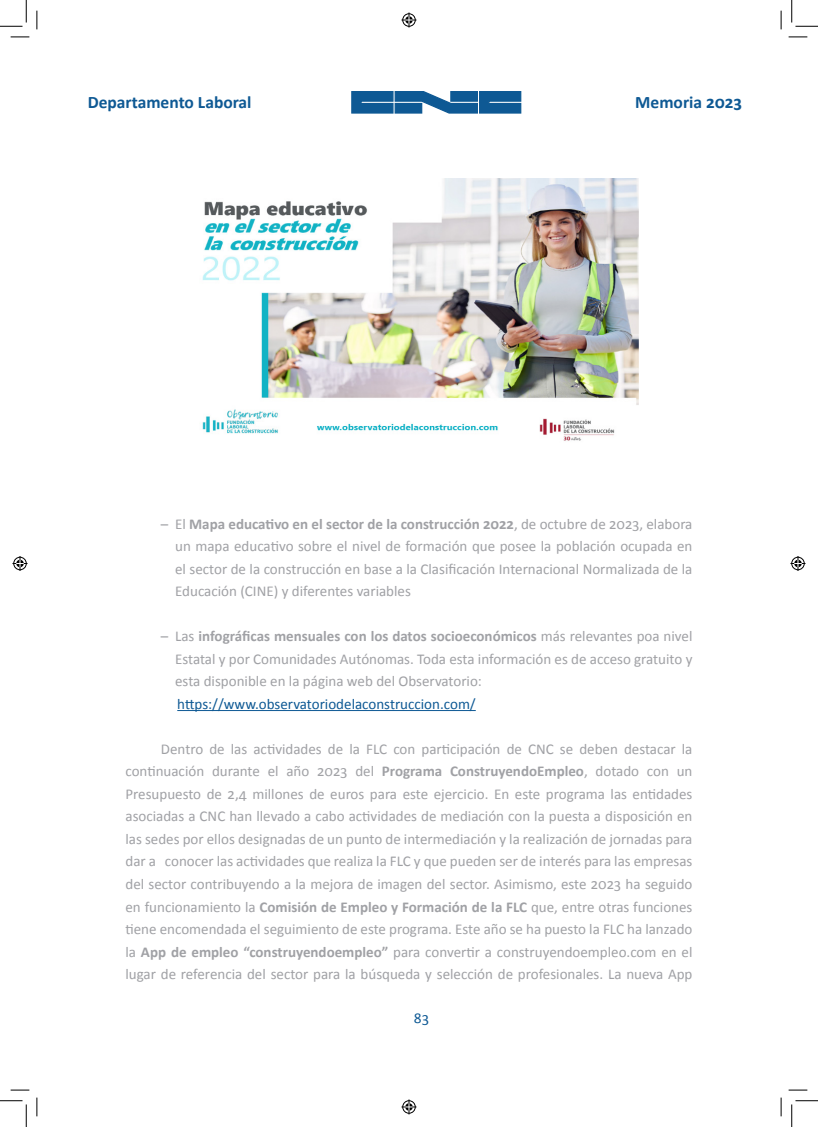
<style>
.page{position:relative;width:818px;height:1127px;background:#fff}
.page>*{position:absolute;margin:0;border:0;box-sizing:border-box;transform-origin:0 0}
.t1{font:700 17.5px "Calibri";color:#0e5994}
.TEXTO_CORRIDO{font:15px/22.5px "Calibri";color:#a0a1a5;text-align:justify}
.TEXTO_CORRIDO-2{font:15px "Calibri";color:#0e5994}
.s1{font-weight:700}
</style>
<div class="page">
<svg style="left:351px;top:91px;width:171px;height:23px;background:#3070a3"></svg>
<hr style="left:177px;top:710px;width:299px;height:1px;background:#0e5994">
<img style="left:202px;top:179px;width:437px;height:262px">
<svg style="left:11px;top:36px;width:18px;height:2px"></svg>
<svg style="left:788px;top:36px;width:19px;height:2px"></svg>
<svg style="left:11px;top:1089px;width:18px;height:1px"></svg>
<svg style="left:788px;top:1089px;width:19px;height:1px"></svg>
<svg style="left:36px;top:11px;width:2px;height:18px"></svg>
<svg style="left:36px;top:1097px;width:2px;height:18px"></svg>
<svg style="left:780px;top:11px;width:2px;height:18px"></svg>
<svg style="left:780px;top:1097px;width:2px;height:18px"></svg>
<svg style="left:0;top:0;width:27px;height:27px"></svg>
<svg style="left:0;top:1100px;width:27px;height:26px"></svg>
<svg style="left:791px;top:0;width:27px;height:27px"></svg>
<svg style="left:791px;top:1100px;width:27px;height:26px"></svg>
<svg style="left:401px;top:13px;width:15px;height:15px"></svg>
<svg style="left:401px;top:1099px;width:15px;height:15px"></svg>
<svg style="left:13px;top:556px;width:15px;height:15px"></svg>
<svg style="left:790px;top:556px;width:15px;height:15px"></svg>
<p class="t1" style="left:88px;top:91px;width:165px">Departamento Laboral</p>
<p class="t1" style="left:635px;top:91px;width:108px">Memoria 2023</p>
<p class="TEXTO_CORRIDO" style="left:175px;top:511px;width:519px;text-indent:-14px">– El <span class="s1">Mapa educativo en el sector de la construcción 2022</span>, de octubre de 2023, elabora un mapa educativo sobre el nivel de formación que posee la población ocupada en el sector de la construcción en base a la Clasificación Internacional Normalizada de la Educación (CINE) y diferentes variables</p>
<p class="TEXTO_CORRIDO" style="left:175px;top:624px;width:519px;text-indent:-14px">– Las <span class="s1">infográficas mensuales con los datos socioeconómicos</span> más relevantes poa nivel Estatal y por Comunidades Autónomas. Toda esta información es de acceso gratuito y esta disponible en la página web del Observatorio:</p>
<p class="TEXTO_CORRIDO-2" style="left:177px;top:694px;width:300px">https://www.observatoriodelaconstruccion.com/</p>
<p class="TEXTO_CORRIDO" style="left:125px;top:736px;width:568px;text-indent:35px">Dentro de las actividades de la FLC con participación de CNC se deben destacar la continuación durante el año 2023 del <span class="s1">Programa ConstruyendoEmpleo</span>, dotado con un Presupuesto de 2,4 millones de euros para este ejercicio. En este programa las entidades asociadas a CNC han llevado a cabo actividades de mediación con la puesta a disposición en las sedes por ellos designadas de un punto de intermediación y la realización de jornadas para dar a conocer las actividades que realiza la FLC y que pueden ser de interés para las empresas del sector contribuyendo a la mejora de imagen del sector. Asimismo, este 2023 ha seguido en funcionamiento la <span class="s1">Comisión de Empleo y Formación de la FLC</span> que, entre otras funciones tiene encomendada el seguimiento de este programa. Este año se ha puesto la FLC ha lanzado la <span class="s1">App de empleo “construyendoempleo”</span> para convertir a construyendoempleo.com en el lugar de referencia del sector para la búsqueda y selección de profesionales. La nueva App</p>
<p class="TEXTO_CORRIDO-2" style="left:414px;top:1008px;width:17px">83</p>
</div>
